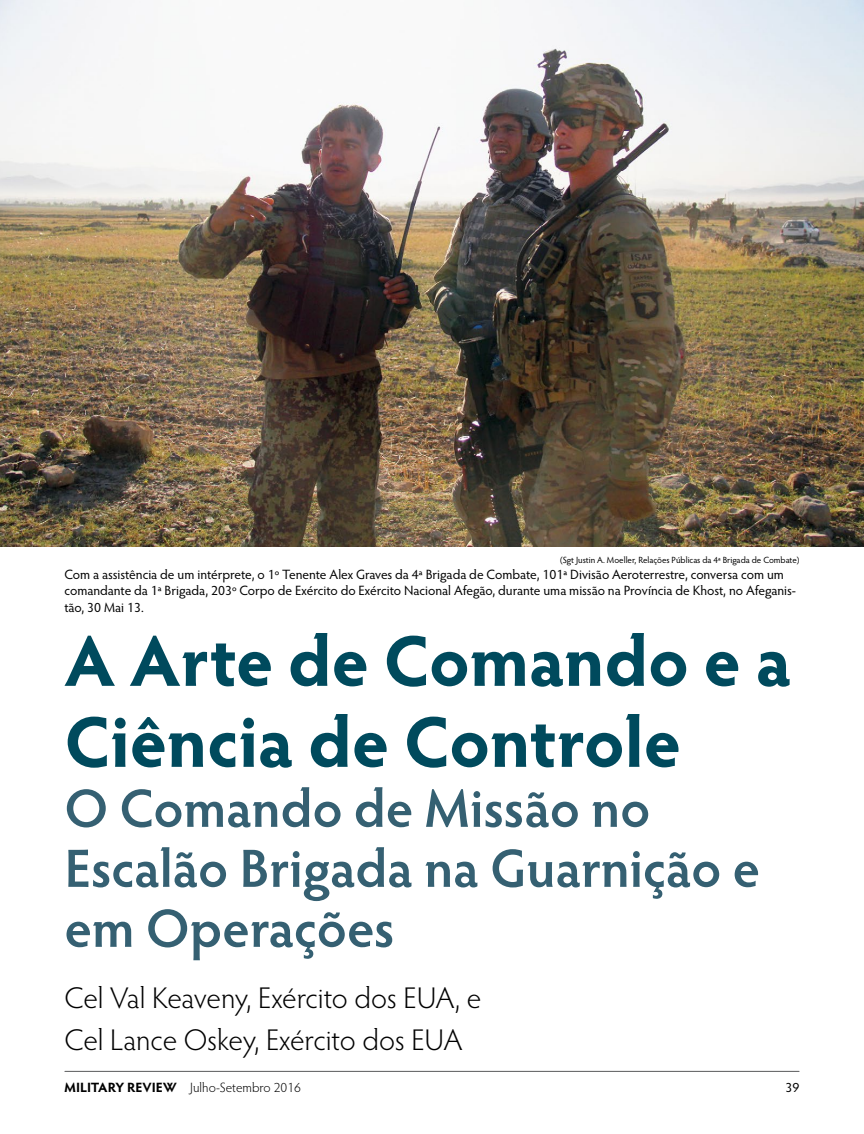
<style>
.page{position:relative;width:864px;height:1134px;background:#fff}
.page>*{position:absolute;margin:0;border:0;box-sizing:border-box;transform-origin:0 0}
.t1{font:700 72px/81px "Hypatia Sans Pro";color:#004a5d}
.t2{font:600 54px/60px "Hypatia Sans Pro";letter-spacing:-.005em;color:#356072}
.t3{font:300 30px/42px "Hypatia Sans Pro";letter-spacing:-.005em;color:#000}
.t4{font:13.5px/16.5px "Hypatia Sans Pro";letter-spacing:-.005em;color:#000}
.t5{font:300 13.5px "Hypatia Sans Pro";color:#000}
.t6{font:9px "Hypatia Sans Pro";color:#000}
.s1{font-weight:700}
</style>
<div class="page">
<hr style="left:65px;top:1071px;width:734px;height:1px;background:#58595b">
<img style="left:0;top:0;width:864px;height:547px">
<p class="t6" style="left:560px;top:553px;width:241px">(Sgt Justin A. Moeller, Relações Públicas da 4a Brigada de Combate)</p>
<p class="t4" style="left:64px;top:566px;width:733px">Com a assistência de um intérprete, o 1o Tenente Alex Graves da 4a Brigada de Combate, 101a Divisão Aeroterrestre, conversa com um comandante da 1a Brigada, 203o Corpo de Exército do Exército Nacional Afegão, durante uma missão na Província de Khost, no Afeganis&shy;tão, 30 Mai 13.</p>
<h1 class="t1" style="left:64px;top:617px;width:728px">A Arte de Comando e a<br>Ciência de Controle</h1>
<h2 class="t2" style="left:64px;top:776px;width:697px">O Comando de Missão no<br>Escalão Brigada na Guarnição e em Operações</h2>
<h3 class="t3" style="left:64px;top:976px;width:418px">Cel Val Keaveny, Exército dos EUA, e<br>Cel Lance Oskey, Exército dos EUA</h3>
<p class="t5" style="left:64px;top:1079px;width:238px"><span class="s1">MILITARY REVIEW</span> Julho-Setembro 2016</p>
<p class="t4" style="left:786px;top:1079px;width:15px">39</p>
</div>
